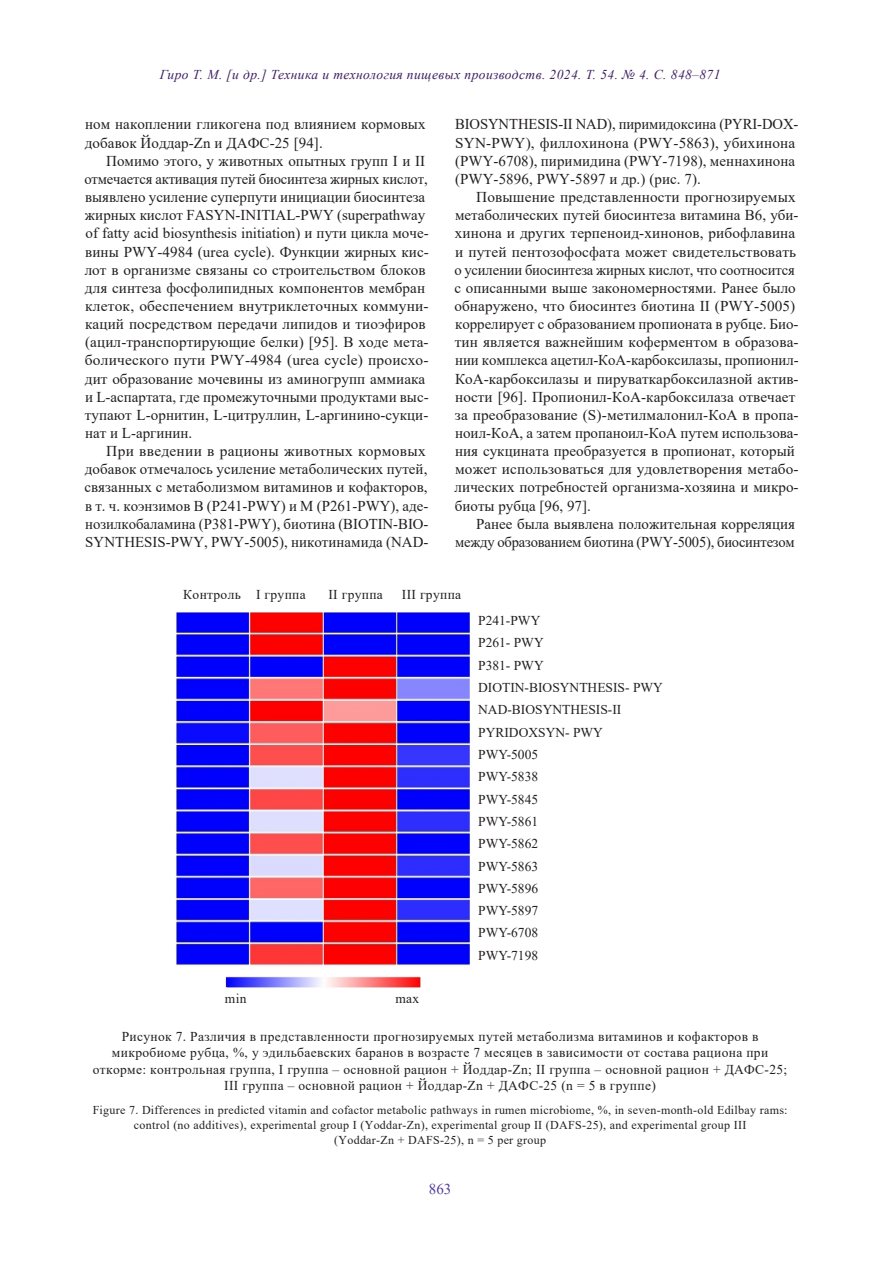
<style>
.page{position:relative;width:893px;height:1263px;background:#fff}
.page>*{position:absolute;margin:0;border:0;box-sizing:border-box;transform-origin:0 0}
.Текст-new{font:15px/18.1px "Times New Roman";letter-spacing:.005em;color:#231f20}
.t1{font:15px "Times New Roman";color:#553f99}
.Под_рис{font:13.5px/16.5px "Times New Roman";letter-spacing:.025em;color:#231f20;text-align:center}
.t2{font:italic 13.5px "Times New Roman";letter-spacing:.03em;color:#3f1e5f}
.Под_рис-2{font:13.5px "Times New Roman";color:#231f20}
.мини_под_рис{font:13.5px "Times New Roman";letter-spacing:.025em;color:#231f20}
.мини_под_рис-2{font:12px/15px "Times New Roman";letter-spacing:.025em;color:#231f20;text-align:center}
</style>
<div class="page">
<img style="left:225px;top:976px;width:196px;height:12px">
<img style="left:176px;top:612px;width:293px;height:356px">
<p class="t2" style="left:160px;top:65px;width:562px">Гиро Т. М. [и др.] Техника и технология пищевых производств. 2024. Т. 54. № 4. С. 848–871</p>
<p class="Текст-new" style="left:85px;top:115px;width:342px">ном накоплении гликогена под влиянием кормовых добавок Йоддар-Zn и ДАФС-25 [94].</p>
<p class="Текст-new" style="left:84px;top:151px;width:346px;text-indent:22px">Помимо этого, у животных опытных групп I и II отмечается активация путей биосинтеза жирных кислот, выявлено усиление суперпути инициации биосинтеза жирных кислот FASYN-INITIAL-PWY (superpathway of fatty acid biosynthesis initiation) и пути цикла моче&shy;вины PWY-4984 (urea cycle). Функции жирных кис&shy;лот в организме связаны со строительством блоков для синтеза фосфолипидных компонентов мембран клеток, обеспечением внутриклеточных коммуни&shy;каций посредством передачи липидов и тиоэфиров (ацил-транспортирующие белки) [95]. В ходе мета&shy;болического пути PWY-4984 (urea cycle) происхо&shy;дит образование мочевины из аминогрупп аммиака и L-аспартата, где промежуточными продуктами выс&shy;тупают L-орнитин, L-цитруллин, L-аргинино-сукци&shy;нат и L-аргинин.</p>
<p class="Текст-new" style="left:84px;top:442px;width:346px;text-indent:22px">При введении в рационы животных кормовых добавок отмечалось усиление метаболических путей, связанных с метаболизмом витаминов и кофакторов, в т. ч. коэнзимов B (P241-PWY) и M (P261-PWY), аде&shy;нозилкобаламина (P381-PWY), биотина (BIOTIN-BIO-SYNTHESIS-PWY, PWY-5005), никотинамида (NAD-</p>
<p class="Текст-new" style="left:455px;top:115px;width:345px">BIOSYNTHESIS-II NAD), пиримидоксина (PYRI-DOX-SYN-PWY), филлохинона (PWY-5863), убихинона (PWY-6708), пиримидина (PWY-7198), меннахинона (PWY-5896, PWY-5897 и др.) (рис. 7).</p>
<p class="Текст-new" style="left:454px;top:187px;width:346px;text-indent:22px">Повышение представленности прогнозируемых метаболических путей биосинтеза витамина B6, уби&shy;хинона и других терпеноид-хинонов, рибофлавина и путей пентозофосфата может свидетельствовать о усилении биосинтеза жирных кислот, что соотносится с описанными выше закономерностями. Ранее было обнаружено, что биосинтез биотина II (PWY-5005) коррелирует с образованием пропионата в рубце. Био&shy;тин является важнейшим коферментом в образова&shy;нии комплекса ацетил-КоА-карбоксилазы, пропионил-КоА-карбоксилазы и пируваткарбоксилазной актив&shy;ности [96]. Пропионил-КоА-карбоксилаза отвечает за преобразование (S)-метилмалонил-КоА в пропа&shy;ноил-КоА, а затем пропаноил-КоА путем использова&shy;ния сукцината преобразуется в пропионат, который может использоваться для удовлетворения метабо&shy;лических потребностей организма-хозяина и микро&shy;биоты рубца [96, 97].</p>
<p class="Текст-new" style="left:455px;top:514px;width:341px;text-align:right">Ранее была выявлена положительная корреляция между образованием биотина (PWY-5005), биосинтезом</p>
<p class="мини_под_рис" style="left:183px;top:585px;width:124px">Контроль I группа</p>
<p class="мини_под_рис" style="left:328px;top:585px;width:56px">II группа</p>
<p class="мини_под_рис" style="left:402px;top:585px;width:61px">III группа</p>
<p class="мини_под_рис" style="left:225px;top:989px;width:23px">min</p>
<p class="мини_под_рис" style="left:395px;top:989px;width:25px">max</p>
<p class="Под_рис" style="left:478px;top:612px;width:64px">P241-PWY</p>
<p class="Под_рис" style="left:478px;top:634px;width:67px">P261- PWY</p>
<p class="Под_рис" style="left:478px;top:656px;width:67px">P381- PWY</p>
<p class="Под_рис-2" style="left:478px;top:678px;width:186px">DIOTIN-BIOSYNTHESIS- PWY</p>
<p class="Под_рис-2" style="left:478px;top:700px;width:145px">NAD-BIOSYNTHESIS-II</p>
<p class="Под_рис-2" style="left:478px;top:723px;width:126px">PYRIDOXSYN- PWY</p>
<p class="Под_рис" style="left:478px;top:746px;width:61px">PWY-5005</p>
<p class="Под_рис" style="left:478px;top:768px;width:61px">PWY-5838</p>
<p class="Под_рис" style="left:478px;top:790px;width:61px">PWY-5845</p>
<p class="Под_рис" style="left:478px;top:813px;width:61px">PWY-5861</p>
<p class="Под_рис" style="left:478px;top:835px;width:61px">PWY-5862</p>
<p class="Под_рис" style="left:478px;top:857px;width:61px">PWY-5863</p>
<p class="Под_рис" style="left:478px;top:880px;width:61px">PWY-5896</p>
<p class="Под_рис" style="left:478px;top:902px;width:61px">PWY-5897</p>
<p class="Под_рис" style="left:478px;top:924px;width:61px">PWY-6708</p>
<p class="Под_рис" style="left:478px;top:946px;width:61px">PWY-7198</p>
<p class="Под_рис" style="left:93px;top:1028px;width:696px">Рисунок 7. Различия в представленности прогнозируемых путей метаболизма витаминов и кофакторов в микробиоме рубца, %, у эдильбаевских баранов в возрасте 7 месяцев в зависимости от состава рациона при откорме: контрольная группа, I группа – основной рацион + Йоддар-Zn; II группа – основной рацион + ДАФС-25; III группа – основной рацион + Йоддар-Zn + ДАФС-25 (n = 5 в группе)</p>
<p class="мини_под_рис-2" style="left:93px;top:1102px;width:696px">Figure 7. Differences in predicted vitamin and cofactor metabolic pathways in rumen microbiome, %, in seven-month-old Edilbay rams: control (no additives), experimental group I (Yoddar-Zn), experimental group II (DAFS-25), and experimental group III<br>(Yoddar-Zn + DAFS-25), n = 5 per group</p>
<p class="t1" style="left:429px;top:1179px;width:24px">863</p>
</div>
